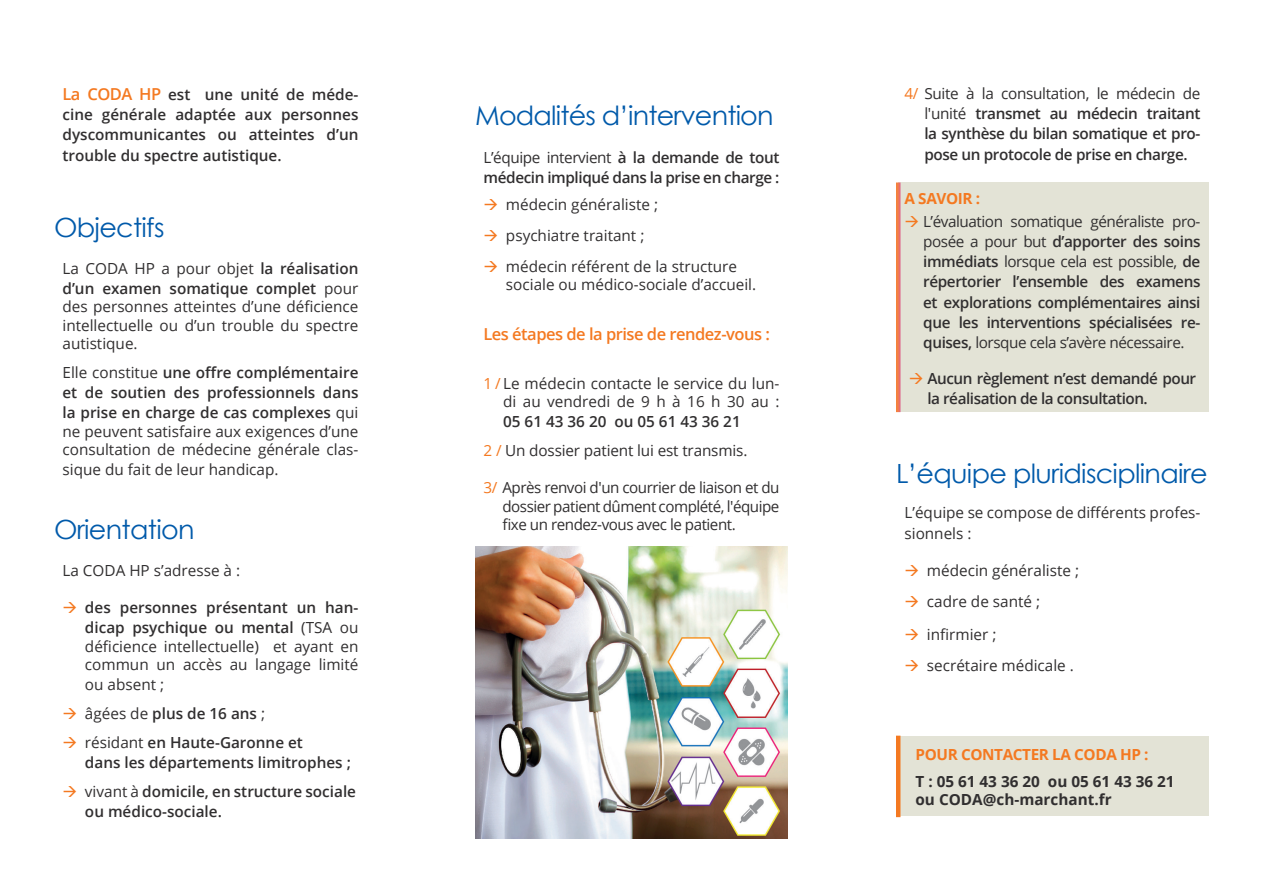
<style>
.page{position:relative;width:1263px;height:893px;background:#fff}
.page>*{position:absolute;margin:0;border:0;box-sizing:border-box;transform-origin:0 0}
.t1{font:26.4px "Century Gothic";letter-spacing:-.025em;color:#015aaa}
.t2{font:600 16.5px "Open Sans";letter-spacing:-.03em;color:#f47921}
.t3{font:600 15.3px/20.2px "Open Sans";color:#312f30;text-align:justify}
.t4{font:15.3px/18.3px "Open Sans";color:#312f30}
.t5{font:600 15.3px/20.2px "Open Sans";letter-spacing:-.025em;color:#312f30}
.t6{font:600 15.3px/20.2px "Open Sans";letter-spacing:-.03em;color:#312f30}
.t7{font:700 15.3px/18.3px "Open Sans";color:#312f30}
.t8{font:700 15.3px "Open Sans";letter-spacing:-.025em;color:#f47921}
.s1{font-size:16.5px;color:#f47921}
.s2{font-weight:400}
.s3{color:#f47921}
.s4{font-weight:600}
.s5{font-weight:400;color:#f47921}
</style>
<div class="page">
<div style="left:899px;top:182px;width:310px;height:230px;background:#e3e3d6"></div>
<div style="left:899px;top:736px;width:310px;height:79px;background:#e3e3d6"></div>
<hr style="left:896px;top:736px;width:4px;height:81px;background:#f47921">
<img style="left:475px;top:546px;width:313px;height:293px">
<svg style="left:896px;top:182px;width:4px;height:230px"></svg>
<p class="t3" style="left:63px;top:84px;width:297px"><span class="s1">La CODA HP</span> est une unité de méde&shy;cine générale adaptée aux personnes dyscommunicantes ou atteintes d’un trouble du spectre autistique.</p>
<h1 class="t1" style="left:54px;top:209px;width:112px">Objectifs</h1>
<p class="t3" style="left:63px;top:258px;width:297px"><span class="s2">La CODA HP a pour objet</span> la réalisation d’un examen somatique complet <span class="s2">pour</span></p>
<p class="t4" style="left:63px;top:297px;width:297px;text-align:justify">des personnes atteintes d’une déficience intellectuelle ou d’un trouble du spectre autistique.</p>
<p class="t3" style="left:63px;top:362px;width:297px"><span class="s2">Elle constitue</span> une offre complémentaire et de soutien des professionnels dans la prise en charge de cas complexes <span class="s2">qui</span></p>
<p class="t4" style="left:63px;top:422px;width:297px">ne peuvent satisfaire aux exigences d’une consultation de médecine générale clas-</p>
<p class="t4" style="left:63px;top:460px;width:217px">sique du fait de leur handicap.</p>
<h1 class="t1" style="left:54px;top:511px;width:142px">Orientation</h1>
<p class="t4" style="left:63px;top:561px;width:179px">La CODA HP s’adresse à :</p>
<p class="t3" style="left:63px;top:597px;width:297px;text-align:right"><span class="s3">→</span> des personnes présentant un han&shy;dicap psychique ou mental <span class="s2">(TSA ou</span></p>
<p class="t4" style="left:85px;top:637px;width:275px">déficience intellectuelle) et ayant en commun un accès au langage limité</p>
<p class="t4" style="left:85px;top:675px;width:81px">ou absent ;</p>
<p class="t3" style="left:63px;top:703px;width:204px"><span class="s3">→</span> <span class="s2">âgées de</span> plus de 16 ans <span class="s2">;</span></p>
<p class="t3" style="left:85px;top:732px;width:267px;text-indent:-22px"><span class="s3">→</span> <span class="s2">résidant</span> en Haute-Garonne et<br>dans les départements limitrophes ;</p>
<p class="t3" style="left:85px;top:781px;width:273px;text-indent:-22px"><span class="s3">→</span> <span class="s2">vivant à</span> domicile, en structure sociale ou médico-sociale.</p>
<h1 class="t1" style="left:475px;top:97px;width:300px">Modalités d’intervention</h1>
<p class="t5" style="left:483px;top:147px;width:297px"><span class="s2">L’équipe intervient</span> à la demande de tout médecin impliqué dans la prise en charge :</p>
<p class="t4" style="left:483px;top:195px;width:176px"><span class="s3">→</span> médecin généraliste ;</p>
<p class="t4" style="left:483px;top:226px;width:162px"><span class="s3">→</span> psychiatre traitant ;</p>
<p class="t4" style="left:506px;top:257px;width:252px;text-indent:-22px"><span class="s3">→</span> médecin référent de la structure sociale ou médico-sociale d’accueil.</p>
<p class="t2" style="left:483px;top:322px;width:288px">Les étapes de la prise de rendez-vous :</p>
<p class="t4" style="left:483px;top:374px;width:297px;text-align:right"><span class="s3">1 /</span> Le médecin contacte le service du lun&shy;di au vendredi de 9 h à 16 h 30 au :</p>
<p class="t4" style="left:483px;top:407px;width:265px;line-height:28.8px;text-indent:20px"><span class="s4">05 61 43 36 20 ou 05 61 43 36 21<br></span><span class="s3">2 /</span> Un dossier patient lui est transmis.</p>
<p class="t4" style="left:502px;top:478px;width:279px;text-align:justify;text-indent:-19px"><span class="s3">3/</span> Après renvoi d'un courrier de liaison et du dossier patient dûment complété, l'équipe fixe un rendez-vous avec le patient.</p>
<p class="t3" style="left:924px;top:83px;width:278px;text-indent:-20px"><span class="s5">4/</span> <span class="s2">Suite à la consultation, le médecin de l'unité</span> transmet au médecin traitant la synthèse du bilan somatique et pro&shy;pose un protocole de prise en charge.</p>
<p class="t8" style="left:904px;top:188px;width:77px">A SAVOIR :</p>
<p class="t3" style="left:923px;top:211px;width:279px;text-indent:-19px"><span class="s3">→</span> <span class="s2">L’évaluation somatique généraliste pro&shy;posée a pour but</span> d’apporter des soins immédiats <span class="s2">lorsque cela est possible,</span> de répertorier l’ensemble des examens et explorations complémentaires ainsi que les interventions spécialisées re&shy;quises, <span class="s2">lorsque cela s’avère nécessaire.</span></p>
<p class="t6" style="left:927px;top:368px;width:270px;text-indent:-19px"><span class="s3">→</span> Aucun règlement n’est demandé pour la réalisation de la consultation.</p>
<h1 class="t1" style="left:896px;top:455px;width:313px">L’équipe pluridisciplinaire</h1>
<p class="t4" style="left:904px;top:502px;width:297px;line-height:20.2px">L’équipe se compose de différents profes&shy;sionnels :</p>
<p class="t4" style="left:904px;top:561px;width:176px"><span class="s3">→</span> médecin généraliste ;</p>
<p class="t4" style="left:904px;top:592px;width:137px"><span class="s3">→</span> cadre de santé ;</p>
<p class="t4" style="left:904px;top:625px;width:94px"><span class="s3">→</span> infirmier ;</p>
<p class="t4" style="left:904px;top:656px;width:171px"><span class="s3">→</span> secrétaire médicale .</p>
<p class="t8" style="left:915px;top:744px;width:235px">POUR CONTACTER LA CODA HP :</p>
<p class="t7" style="left:915px;top:772px;width:261px">T : 05 61 43 36 20 OU 05 61 43 36 21<br>OU CODA@CH-MARCHANT.FR</p>
</div>
